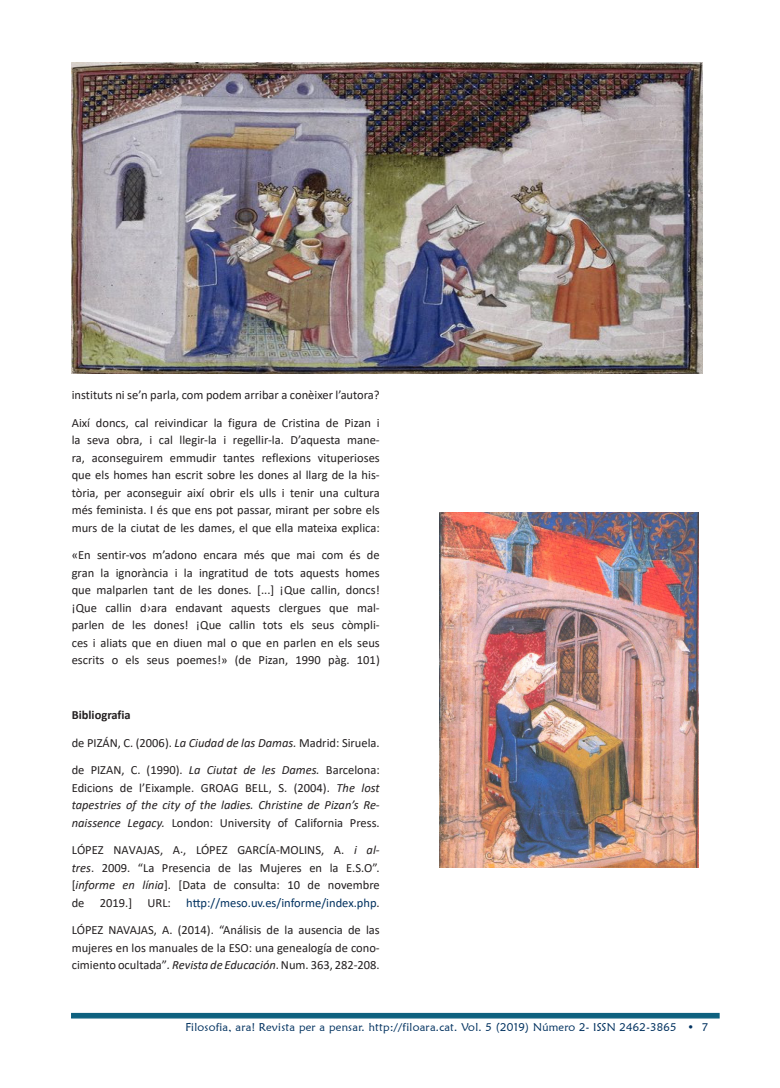
<style>
.page{position:relative;width:780px;height:1088px;background:#fff}
.page>*{position:absolute;margin:0;border:0;box-sizing:border-box;transform-origin:0 0}
.t1{font:12.5px/17.5px "Calibri";color:#231f20;text-align:justify}
.t2{font:700 12.5px "Calibri";color:#231f20}
.t3{font:11.25px "Maiandra GD";letter-spacing:.025em;color:#00315f}
.s1{font-style:italic}
.s2{color:#00315f}
</style>
<div class="page">
<div style="left:71px;top:1013px;width:648px;height:5px;background:#0e617f"></div>
<img style="left:72px;top:63px;width:630px;height:311px">
<img style="left:439px;top:513px;width:259px;height:354px">
<p class="t1" style="left:72px;top:386px;width:309px">instituts ni se’n parla, com podem arribar a conèixer l’autora?</p>
<p class="t1" style="left:72px;top:413px;width:309px">Així doncs, cal reivindicar la figura de Cristina de Pizan i la seva obra, i cal llegir-la i regellir-la. D’aquesta mane&shy;ra, aconseguirem emmudir tantes reflexions vituperioses que els homes han escrit sobre les dones al llarg de la his&shy;tòria, per aconseguir així obrir els ulls i tenir una cultura més feminista. I és que ens pot passar, mirant per sobre els murs de la ciutat de les dames, el que ella mateixa explica:</p>
<p class="t1" style="left:72px;top:546px;width:309px">«En sentir-vos m’adono encara més que mai com és de gran la ignorància i la ingratitud de tots aquests homes que malparlen tant de les dones. [...] ¡Que callin, doncs! ¡Que callin d›ara endavant aquests clergues que mal&shy;parlen de les dones! ¡Que callin tots els seus còmpli&shy;ces i aliats que en diuen mal o que en parlen en els seus escrits o els seus poemes!» (de Pizan, 1990 pàg. 101)</p>
<p class="t2" style="left:72px;top:706px;width:61px">Bibliografia</p>
<p class="t1" style="left:72px;top:733px;width:309px">de PIZÁN, C. (2006). <span class="s1">La Ciudad de las Damas.</span> Madrid: Siruela.</p>
<p class="t1" style="left:72px;top:761px;width:309px">de PIZAN, C. (1990). <span class="s1">La Ciutat de les Dames.</span> Barcelona:<br>Edicions de l’Eixample. GROAG BELL, S. (2004). <span class="s1">The lost tapestries of the city of the ladies. Christine de Pizan’s Re&shy;naissence Legacy.</span> London: University of California Press.</p>
<p class="t1" style="left:72px;top:841px;width:309px">LÓPEZ NAVAJAS, A., LÓPEZ GARCÍA-MOLINS, A. <span class="s1">i al&shy;tres</span>. 2009. “La Presencia de las Mujeres en la E.S.O”. [<span class="s1">informe en línia</span>]. [Data de consulta: 10 de novembre de 2019.] URL: <span class="s2">http://meso.uv.es/informe/index.php</span>.</p>
<p class="t1" style="left:72px;top:921px;width:309px">LÓPEZ NAVAJAS, A. (2014). “Análisis de la ausencia de las mujeres en los manuales de la ESO: una genealogía de cono&shy;cimiento ocultada”<span class="s1">. Revista de Educación</span>. Num. 363, 282-208.</p>
<p class="t3" style="left:185px;top:1020px;width:524px">Filosofia, ara! Revista per a pensar. http://filoara.cat. Vol. 5 (2019) Número 2- ISSN 2462-3865 • 7</p>
</div>
